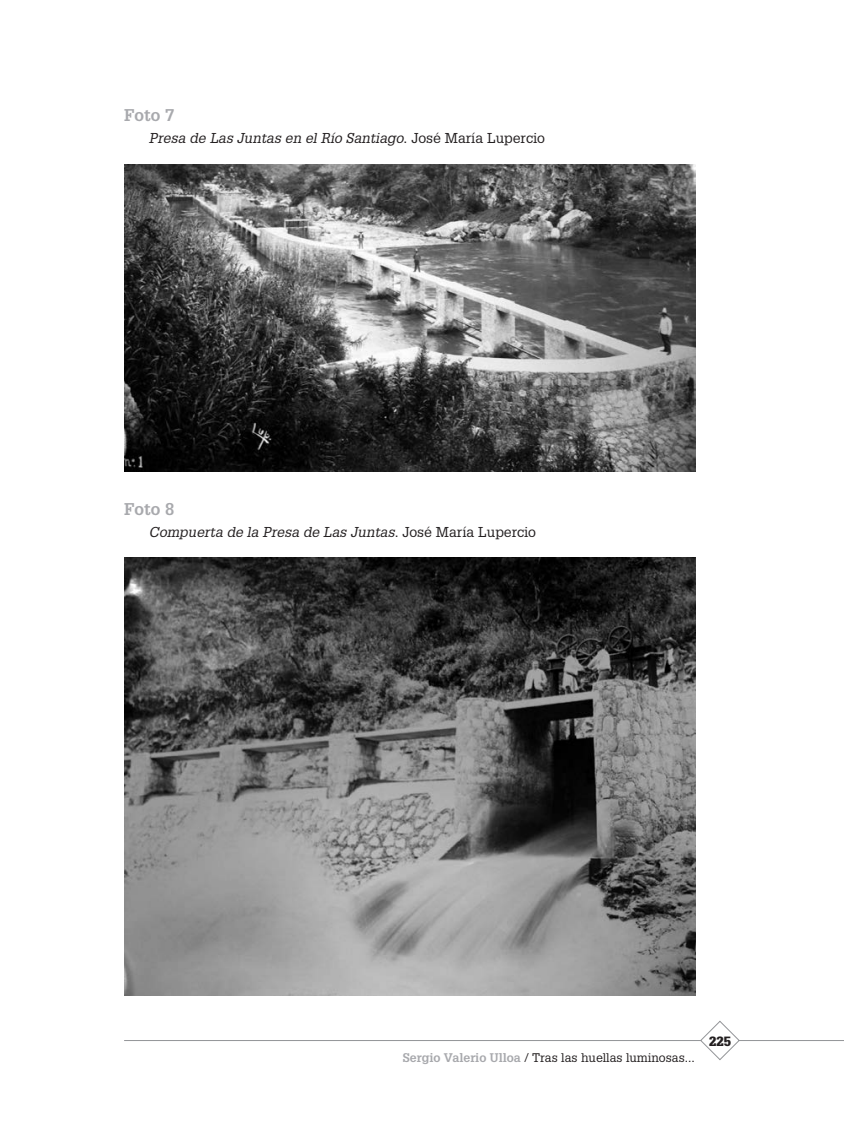
<style>
.page{position:relative;width:844px;height:1141px;background:#fff}
.page>*{position:absolute;margin:0;border:0;box-sizing:border-box;transform-origin:0 0}
.t1{font:700 16.62px "Glypha";color:#a8a9ad}
.t2{font:italic 14px "Glypha";color:#231f20}
.t3{font:900 13.12px "Glypha";color:#231f20}
.t4{font:12.25px "Glypha";color:#231f20}
.s1{font-style:normal}
.s2{font-weight:700;color:#a8a9ad}
</style>
<div class="page">
<hr style="left:124px;top:1040px;width:719px;height:1px;background:#939598">
<svg style="left:700px;top:1020px;width:39px;height:40px"></svg>
<img style="left:124px;top:165px;width:570px;height:306px">
<img style="left:124px;top:558px;width:570px;height:437px">
<p class="t1" style="left:124px;top:105px;width:52px">Foto 7</p>
<p class="t2" style="left:149px;top:129px;width:397px">Presa de Las Juntas en el Río Santiago<span class="s1">. José María Lupercio</span></p>
<p class="t1" style="left:124px;top:498px;width:52px">Foto 8</p>
<p class="t2" style="left:149px;top:523px;width:388px">Compuerta de la Presa de Las Juntas<span class="s1">. José María Lupercio</span></p>
<p class="t4" style="left:403px;top:1050px;width:293px"><span class="s2">Sergio Valerio Ulloa</span> / Tras las huellas luminosas...</p>
<p class="t3" style="left:709px;top:1033px;width:23px">225</p>
</div>
